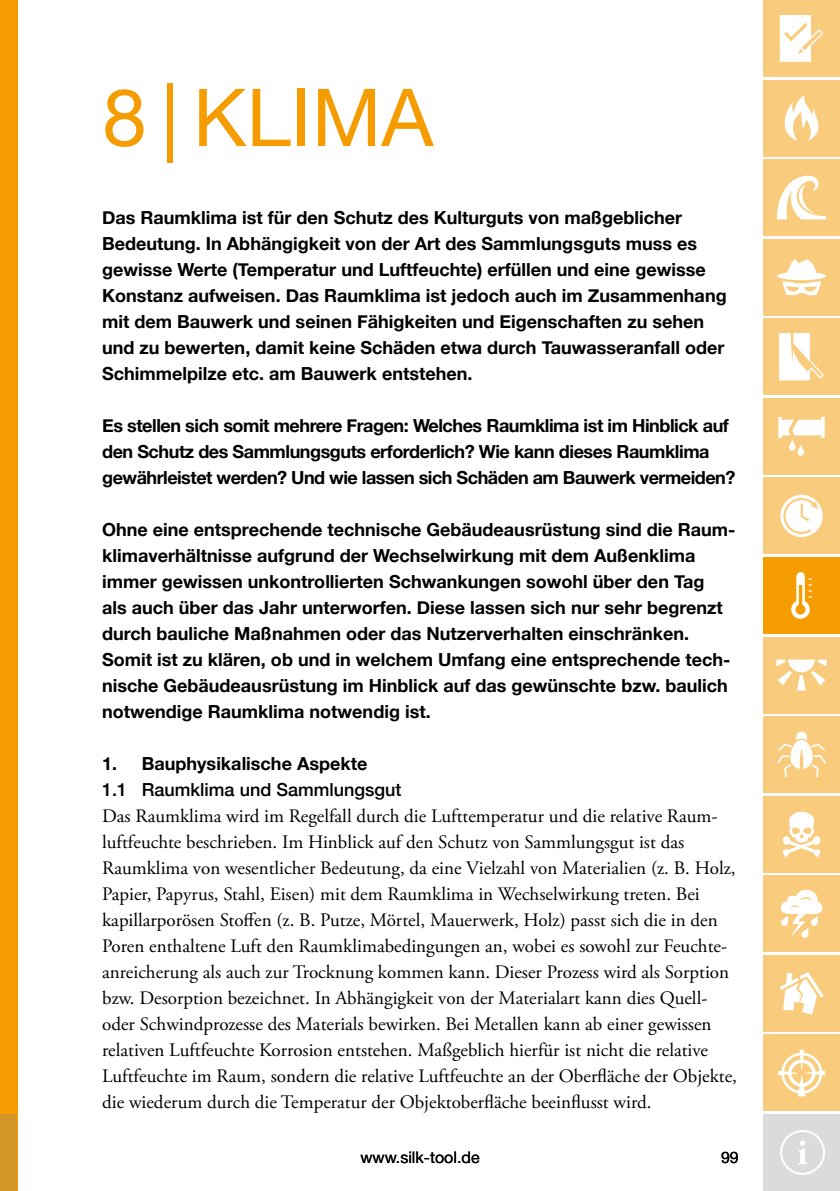
<style>
.page{position:relative;width:840px;height:1191px;background:#fff}
.page>*{position:absolute;margin:0;border:0;box-sizing:border-box;transform-origin:0 0}
.t1{font:80px "Helvetica Neue";color:#f59c00}
.t2{font:19px/26px "Adobe Garamond Pro";color:#000}
.t3{font:700 18px/26px "Helvetica Neue";color:#000}
.t4{font:700 18px/26px "Helvetica Neue";letter-spacing:-.025em;color:#000}
.t5{font:500 18px "Helvetica Neue";color:#000}
.t6{font:16px "Helvetica Neue";color:#000}
</style>
<div class="page">
<div style="left:762px;top:636px;width:77px;height:77px;background:#f9cc7d"></div>
<svg style="left:776px;top:659px;width:50px;height:31px"></svg>
<div style="left:762px;top:557px;width:77px;height:77px;background:#f59c00"></div>
<svg style="left:791px;top:572px;width:20px;height:47px"></svg>
<div style="left:762px;top:477px;width:77px;height:77px;background:#f9cc7d"></div>
<svg style="left:780px;top:495px;width:42px;height:42px"></svg>
<div style="left:762px;top:398px;width:77px;height:77px;background:#f9cc7d"></div>
<svg style="left:778px;top:417px;width:46px;height:39px"></svg>
<div style="left:762px;top:318px;width:77px;height:77px;background:#f9cc7d"></div>
<svg style="left:779px;top:333px;width:44px;height:47px"></svg>
<div style="left:762px;top:239px;width:77px;height:76px;background:#f9cc7d"></div>
<svg style="left:777px;top:259px;width:49px;height:36px"></svg>
<div style="left:762px;top:159px;width:77px;height:77px;background:#f9cc7d"></div>
<svg style="left:777px;top:175px;width:48px;height:44px"></svg>
<div style="left:762px;top:80px;width:77px;height:76px;background:#f9cc7d"></div>
<svg style="left:784px;top:95px;width:34px;height:46px"></svg>
<div style="left:762px;top:0;width:77px;height:77px;background:#f9cc7d"></div>
<svg style="left:779px;top:15px;width:43px;height:47px"></svg>
<div style="left:762px;top:716px;width:77px;height:77px;background:#f9cc7d"></div>
<svg style="left:777px;top:732px;width:48px;height:45px"></svg>
<div style="left:762px;top:875px;width:77px;height:77px;background:#f9cc7d"></div>
<svg style="left:780px;top:889px;width:42px;height:49px"></svg>
<div style="left:762px;top:1034px;width:77px;height:77px;background:#f9cc7d"></div>
<svg style="left:778px;top:1049px;width:46px;height:47px"></svg>
<div style="left:762px;top:796px;width:77px;height:76px;background:#f9cc7d"></div>
<svg style="left:782px;top:811px;width:38px;height:46px"></svg>
<div style="left:762px;top:955px;width:77px;height:76px;background:#f9cc7d"></div>
<svg style="left:779px;top:972px;width:44px;height:42px"></svg>
<div style="left:762px;top:1114px;width:77px;height:77px;background:#dbdbdb"></div>
<div style="left:779px;top:1130px;width:45px;height:44px;border:2px solid #fff;border-radius:50%"></div>
<svg style="left:798px;top:1140px;width:8px;height:24px"></svg>
<div style="left:0;top:0;width:17px;height:1191px;background:#f59c00"></div>
<div style="left:0;top:1114px;width:17px;height:77px;background:#d49528"></div>
<h2 class="t1" style="left:102px;top:60px;width:332px">8 | KLIMA</h2>
<p class="t3" style="left:102px;top:205px;width:625px">Das Raumklima ist für den Schutz des Kulturguts von maßgeblicher Bedeutung. In Abhängigkeit von der Art des Sammlungsguts muss es gewisse Werte (Temperatur und Luftfeuchte) erfüllen und eine gewisse Konstanz aufweisen. Das Raumklima ist jedoch auch im Zusammenhang mit dem Bauwerk und seinen Fähigkeiten und Eigenschaften zu sehen und zu bewerten, damit keine Schäden etwa durch Tauwasseranfall oder Schimmelpilze etc. am Bauwerk entstehen.</p>
<p class="t4" style="left:102px;top:413px;width:634px">Es stellen sich somit mehrere Fragen: Welches Raumklima ist im Hinblick auf den Schutz des Sammlungsguts erforderlich? Wie kann dieses Raumklima gewährleistet werden? Und wie lassen sich Schäden am Bauwerk vermeiden?</p>
<p class="t3" style="left:102px;top:517px;width:632px">Ohne eine entsprechende technische Gebäudeausrüstung sind die Raum&shy;klimaverhältnisse aufgrund der Wechselwirkung mit dem Außenklima immer gewissen unkontrollierten Schwankungen sowohl über den Tag<br>als auch über das Jahr unterworfen. Diese lassen sich nur sehr begrenzt durch bauliche Maßnahmen oder das Nutzerverhalten einschränken.<br>Somit ist zu klären, ob und in welchem Umfang eine entsprechende tech&shy;nische Gebäudeausrüstung im Hinblick auf das gewünschte bzw. baulich notwendige Raumklima notwendig ist.</p>
<h3 class="t3" style="left:102px;top:751px;width:266px">1. Bauphysikalische Aspekte</h3>
<h4 class="t5" style="left:102px;top:775px;width:301px">1.1 Raumklima und Sammlungsgut</h4>
<p class="t2" style="left:102px;top:804px;width:636px">Das Raumklima wird im Regelfall durch die Lufttemperatur und die relative Raum&shy;luftfeuchte beschrieben. Im Hinblick auf den Schutz von Sammlungsgut ist das Raumklima von wesentlicher Bedeutung, da eine Vielzahl von Materialien (z. B. Holz, Papier, Papyrus, Stahl, Eisen) mit dem Raumklima in Wechselwirkung treten. Bei kapillarporösen Stoffen (z. B. Putze, Mörtel, Mauerwerk, Holz) passt sich die in den Poren enthaltene Luft den Raumklimabedingungen an, wobei es sowohl zur Feuchte&shy;anreicherung als auch zur Trocknung kommen kann. Dieser Prozess wird als Sorption bzw. Desorption bezeichnet. In Abhängigkeit von der Materialart kann dies Quell&shy;oder Schwindprozesse des Materials bewirken. Bei Metallen kann ab einer gewissen relativen Luftfeuchte Korrosion entstehen. Maßgeblich hierfür ist nicht die relative Luftfeuchte im Raum, sondern die relative Luftfeuchte an der Oberfläche der Objekte, die wiederum durch die Temperatur der Objektoberfläche beeinflusst wird.</p>
<p class="t6" style="left:360px;top:1145px;width:121px">www.silk-tool.de</p>
<p class="t6" style="left:720px;top:1145px;width:19px">99</p>
</div>
